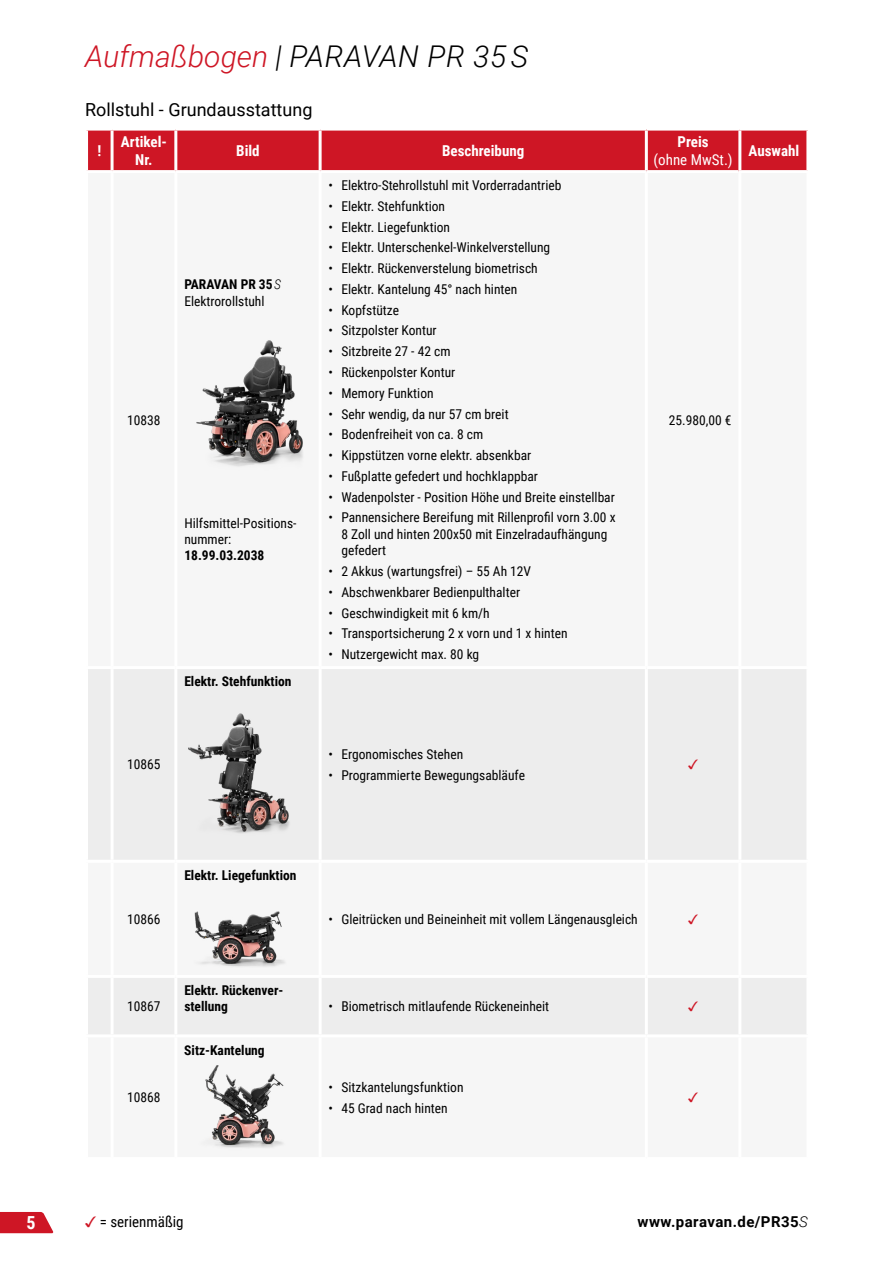
<style>
.page{position:relative;width:893px;height:1263px;background:#fff}
.page>*{position:absolute;margin:0;border:0;box-sizing:border-box;transform-origin:0 0}
.t1{font:italic 300 30px "Roboto";color:#000}
.t2{font:18px "Roboto";color:#000}
.t3{font:700 18px "Roboto Condensed";color:#fff}
.t4{font:700 15px/18px "Roboto Condensed";color:#fff;text-align:center}
.t5{font:700 15px "Roboto";letter-spacing:.03em;color:#000}
.t6{font:15px "Roboto Condensed";color:#000}
.t7{font:15px "Roboto Condensed";color:#fff}
.t8{font:13.5px/16.2px "Roboto Condensed";color:#000}
.t9{font:700 13.5px/16.2px "Roboto Condensed";color:#000}
.t10{font:13.5px "Arial Unicode MS";color:#ce1625}
.s1{color:#ce1625}
.s2{font-weight:700}
.s3{font-weight:300;font-style:italic}
.s4{font-family:"Arial Unicode MS";color:#ce1625}
</style>
<div class="page">
<svg style="left:0;top:1212px;width:54px;height:21px"></svg>
<div style="left:88px;top:131px;width:718px;height:39px;background:#ce1625"></div>
<svg style="left:88px;top:669px;width:718px;height:365px;fill:#ededed"></svg>
<hr style="left:111px;top:131px;width:3px;height:39px;background:#fff">
<hr style="left:174px;top:131px;width:3px;height:39px;background:#fff">
<hr style="left:319px;top:131px;width:3px;height:39px;background:#fff">
<hr style="left:645px;top:131px;width:3px;height:39px;background:#fff">
<hr style="left:738px;top:131px;width:3px;height:39px;background:#fff">
<hr style="left:111px;top:669px;width:3px;height:191px;background:#fff">
<hr style="left:174px;top:669px;width:3px;height:191px;background:#fff">
<hr style="left:319px;top:669px;width:3px;height:191px;background:#fff">
<hr style="left:645px;top:669px;width:3px;height:191px;background:#fff">
<hr style="left:738px;top:669px;width:3px;height:191px;background:#fff">
<hr style="left:85px;top:860px;width:27px;height:3px;background:#fff">
<hr style="left:112px;top:860px;width:64px;height:3px;background:#fff">
<hr style="left:111px;top:863px;width:3px;height:112px;background:#fff">
<hr style="left:176px;top:860px;width:144px;height:3px;background:#fff">
<hr style="left:174px;top:863px;width:3px;height:112px;background:#fff">
<hr style="left:320px;top:860px;width:326px;height:3px;background:#fff">
<hr style="left:319px;top:863px;width:3px;height:112px;background:#fff">
<hr style="left:646px;top:860px;width:94px;height:3px;background:#fff">
<hr style="left:645px;top:863px;width:3px;height:112px;background:#fff">
<hr style="left:740px;top:860px;width:69px;height:3px;background:#fff">
<hr style="left:738px;top:863px;width:3px;height:112px;background:#fff">
<hr style="left:85px;top:975px;width:27px;height:3px;background:#fff">
<hr style="left:112px;top:975px;width:64px;height:3px;background:#fff">
<hr style="left:111px;top:978px;width:3px;height:56px;background:#fff">
<hr style="left:176px;top:975px;width:144px;height:3px;background:#fff">
<hr style="left:174px;top:978px;width:3px;height:56px;background:#fff">
<hr style="left:320px;top:975px;width:326px;height:3px;background:#fff">
<hr style="left:319px;top:978px;width:3px;height:56px;background:#fff">
<hr style="left:646px;top:975px;width:94px;height:3px;background:#fff">
<hr style="left:645px;top:978px;width:3px;height:56px;background:#fff">
<hr style="left:740px;top:975px;width:69px;height:3px;background:#fff">
<hr style="left:738px;top:978px;width:3px;height:56px;background:#fff">
<img style="left:196px;top:340px;width:108px;height:128px">
<img style="left:184px;top:710px;width:109px;height:128px">
<img style="left:184px;top:899px;width:109px;height:69px">
<img style="left:200px;top:1066px;width:85px;height:83px">
<h1 class="t1" style="left:85px;top:35px;width:445px"><span class="s1">Aufmaßbogen</span> | PARAVAN PR 35 S</h1>
<h2 class="t2" style="left:85px;top:97px;width:229px">Rollstuhl - Grundausstattung</h2>
<p class="t4" style="left:97px;top:141px;width:5px">!</p>
<p class="t4" style="left:121px;top:132px;width:48px">Artikel-<br>Nr.</p>
<p class="t4" style="left:236px;top:141px;width:25px">Bild</p>
<p class="t4" style="left:442px;top:141px;width:84px">Beschreibung</p>
<p class="t8" style="left:184px;top:276px;width:98px"><span class="s2">PARAVAN PR 35</span> <span class="s3">S<br></span>Elektrorollstuhl</p>
<p class="t8" style="left:127px;top:411px;width:35px">10838</p>
<p class="t8" style="left:184px;top:514px;width:114px">Hilfsmittel-Positions&shy;nummer:</p>
<p class="t9" style="left:184px;top:547px;width:82px">18.99.03.2038</p>
<p class="t9" style="left:184px;top:673px;width:109px">Elektr. Stehfunktion</p>
<p class="t8" style="left:127px;top:756px;width:35px">10865</p>
<p class="t8" style="left:329px;top:177px;width:234px">• Elektro-Stehrollstuhl mit Vorderradantrieb</p>
<p class="t8" style="left:329px;top:198px;width:118px">• Elektr. Stehfunktion</p>
<p class="t8" style="left:329px;top:218px;width:123px">• Elektr. Liegefunktion</p>
<p class="t8" style="left:329px;top:239px;width:223px">• Elektr. Unterschenkel-Winkelverstellung</p>
<p class="t8" style="left:329px;top:260px;width:211px">• Elektr. Rückenverstelung biometrisch</p>
<p class="t8" style="left:329px;top:281px;width:190px">• Elektr. Kantelung 45° nach hinten</p>
<p class="t8" style="left:329px;top:301px;width:72px">• Kopfstütze</p>
<p class="t8" style="left:329px;top:322px;width:110px">• Sitzpolster Kontur</p>
<p class="t8" style="left:329px;top:343px;width:123px">• Sitzbreite 27 - 42 cm</p>
<p class="t8" style="left:329px;top:364px;width:128px">• Rückenpolster Kontur</p>
<p class="t8" style="left:329px;top:384px;width:107px">• Memory Funktion</p>
<p class="t8" style="left:329px;top:405px;width:182px">• Sehr wendig, da nur 57 cm breit</p>
<p class="t8" style="left:329px;top:426px;width:156px">• Bodenfreiheit von ca. 8 cm</p>
<p class="t8" style="left:329px;top:447px;width:204px">• Kippstützen vorne elektr. absenkbar</p>
<p class="t8" style="left:329px;top:467px;width:211px">• Fußplatte gefedert und hochklappbar</p>
<p class="t8" style="left:329px;top:488px;width:288px">• Wadenpolster - Position Höhe und Breite einstellbar</p>
<p class="t8" style="left:341px;top:509px;width:276px;text-indent:-13px">• Pannensichere Bereifung mit Rillenprofil vorn 3.00 x<br>8 Zoll und hinten 200x50 mit Einzelradaufhängung gefedert</p>
<p class="t8" style="left:329px;top:563px;width:204px">• 2 Akkus (wartungsfrei) – 55 Ah 12V</p>
<p class="t8" style="left:329px;top:583px;width:193px">• Abschwenkbarer Bedienpulthalter</p>
<p class="t8" style="left:329px;top:604px;width:163px">• Geschwindigkeit mit 6 km/h</p>
<p class="t8" style="left:329px;top:625px;width:240px">• Transportsicherung 2 x vorn und 1 x hinten</p>
<p class="t8" style="left:329px;top:646px;width:152px">• Nutzergewicht max. 80 kg</p>
<p class="t8" style="left:329px;top:746px;width:136px">• Ergonomisches Stehen</p>
<p class="t8" style="left:329px;top:766px;width:198px">• Programmierte Bewegungsabläufe</p>
<p class="t4" style="left:677px;top:132px;width:33px">Preis</p>
<p class="t7" style="left:653px;top:149px;width:81px">(ohne MwSt.)</p>
<p class="t4" style="left:748px;top:141px;width:52px">Auswahl</p>
<p class="t8" style="left:669px;top:411px;width:64px">25.980,00 €</p>
<p class="t10" style="left:688px;top:755px;width:12px">✓</p>
<p class="t9" style="left:184px;top:866px;width:114px">Elektr. Liegefunktion</p>
<p class="t8" style="left:127px;top:910px;width:35px">10866</p>
<p class="t8" style="left:329px;top:910px;width:311px">• Gleitrücken und Beineinheit mit vollem Längenausgleich</p>
<p class="t10" style="left:688px;top:909px;width:12px">✓</p>
<p class="t8" style="left:127px;top:998px;width:35px">10867</p>
<p class="t9" style="left:184px;top:982px;width:101px">Elektr. Rückenver&shy;stellung</p>
<p class="t8" style="left:329px;top:998px;width:222px">• Biometrisch mitlaufende Rückeneinheit</p>
<p class="t10" style="left:688px;top:996px;width:12px">✓</p>
<p class="t9" style="left:184px;top:1041px;width:82px">Sitz-Kantelung</p>
<p class="t8" style="left:127px;top:1089px;width:35px">10868</p>
<p class="t8" style="left:329px;top:1078px;width:136px">• Sitzkantelungsfunktion</p>
<p class="t8" style="left:329px;top:1099px;width:121px">• 45 Grad nach hinten</p>
<p class="t10" style="left:688px;top:1087px;width:12px">✓</p>
<p class="t6" style="left:85px;top:1211px;width:100px"><span class="s4">✓</span> = serienmäßig</p>
<h2 class="t3" style="left:27px;top:1210px;width:11px">5</h2>
<p class="t5" style="left:638px;top:1211px;width:172px">www.paravan.de/PR35<span class="s3">S</span></p>
</div>
